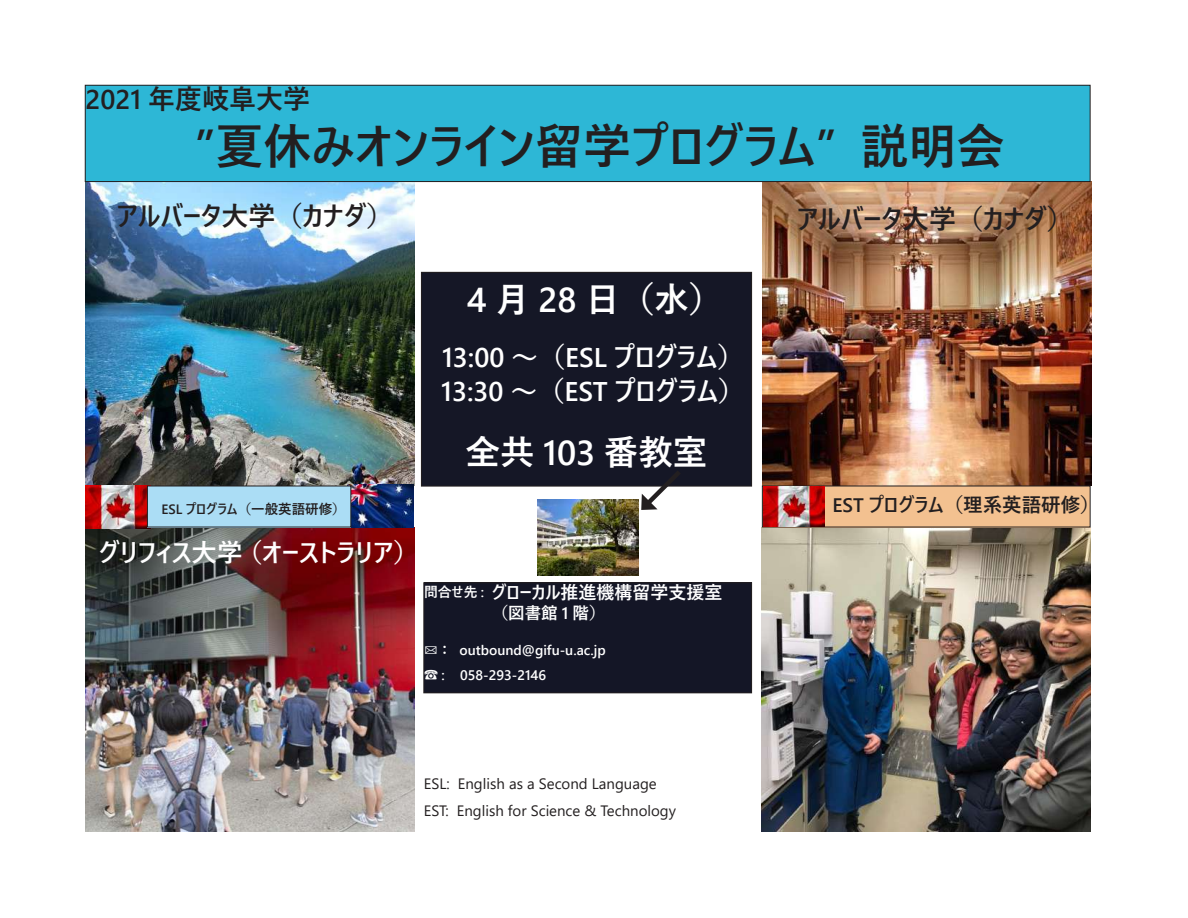
<style>
.page{position:relative;width:1188px;height:918px;background:#fff}
.page>*{position:absolute;margin:0;border:0;box-sizing:border-box;transform-origin:0 0}
.t1{font:700 48px "Yu Gothic UI";color:#231f20}
.t2{font:700 34.5px "Yu Gothic UI";color:#fff}
.t3{font:700 27px "Yu Gothic UI";color:#231f20}
.t4{font:700 27px/33.5px "Yu Gothic UI";color:#fff}
.t5{font:700 25.5px "Yu Gothic UI";color:#fff}
.t6{font:700 19.5px "Yu Gothic UI";color:#231f20}
.t7{font:700 18px "Yu Gothic UI";color:#fff}
.t8{font:700 16.5px "Yu Gothic UI";color:#fff}
.t9{font:15px "Yu Gothic UI";color:#231f20}
.t10{font:700 13.8px "Yu Gothic UI";color:#fff}
.t11{font:700 13.8px "Meiryo";color:#fff}
.t12{font:700 13.5px "Yu Gothic UI";color:#231f20}
.s1{font-family:"Yu Gothic UI Bold";font-weight:400}
.s2{font-family:"Yu Gothic UI"}
</style>
<div class="page">
<img style="left:85px;top:182px;width:329px;height:304px">
<img style="left:762px;top:182px;width:329px;height:304px">
<div style="left:85px;top:85px;width:1005px;height:97px;background:#2db7d6"></div>
<div style="left:85px;top:85px;width:1005px;height:97px;border:1px solid #231f20"></div>
<img style="left:85px;top:527px;width:329px;height:304px">
<img style="left:85px;top:486px;width:66px;height:43px">
<img style="left:348px;top:484px;width:65px;height:43px">
<div style="left:147px;top:486px;width:204px;height:41px;background:#abddf5"></div>
<img style="left:761px;top:527px;width:329px;height:304px">
<div style="left:762px;top:486px;width:328px;height:41px;background:#f3c190"></div>
<div style="left:421px;top:272px;width:331px;height:214px;background:#151726"></div>
<div style="left:421px;top:272px;width:331px;height:214px;border:1px solid #231f20"></div>
<div style="left:424px;top:583px;width:328px;height:110px;background:#141626"></div>
<img style="left:537px;top:500px;width:101px;height:76px">
<svg style="left:640px;top:471px;width:46px;height:39px"></svg>
<img style="left:764px;top:487px;width:60px;height:39px">
<h3 class="t3" style="left:85px;top:84px;width:226px">2021 年度岐阜大学</h3>
<h1 class="t1" style="left:195px;top:120px;width:643px"><span class="s1">”</span>夏休みオンライン留学プログラム”</h1>
<h3 class="t3" style="left:116px;top:201px;width:278px">アルバータ大学（カナダ(</h3>
<h1 class="t1" style="left:860px;top:120px;width:145px">説明会</h1>
<h3 class="t3" style="left:797px;top:204px;width:278px">アルバータ大学（カナダ(</h3>
<p class="t12" style="left:161px;top:502px;width:186px">ESL プログラム（一般英語研修）</p>
<h3 class="t5" style="left:99px;top:539px;width:145px">グリフィス大学</h3>
<h3 class="t5" style="left:237px;top:539px;width:184px">（オーストラリア(</h3>
<h2 class="t2" style="left:467px;top:280px;width:258px">4 月 28 日（水(</h2>
<h3 class="t4" style="left:441px;top:341px;width:305px">13:00 ～（ESL プログラム(<br>13:30 ～（EST プログラム(</h3>
<h2 class="t2" style="left:466px;top:433px;width:243px">全共 103 番教室</h2>
<p class="t10" style="left:424px;top:584px;width:62px">問合せ先 :</p>
<p class="t7" style="left:492px;top:582px;width:232px">グローカル推進機構留学支援室</p>
<p class="t11" style="left:424px;top:641px;width:29px">✉<span class="s2">：</span></p>
<p class="t10" style="left:424px;top:667px;width:22px">☎ :</p>
<p class="t8" style="left:492px;top:604px;width:115px">（図書館 1 階(</p>
<p class="t10" style="left:460px;top:643px;width:148px">outbound@gifu .u- a c j p.</p>
<p class="t10" style="left:460px;top:667px;width:88px">058-293-2146</p>
<p class="t9" style="left:424px;top:770px;width:27px">ESL:</p>
<p class="t9" style="left:424px;top:796px;width:26px">EST:</p>
<p class="t9" style="left:458px;top:770px;width:200px">English as a Second Language</p>
<p class="t9" style="left:457px;top:796px;width:221px">English for Science &amp; Technology</p>
<h3 class="t6" style="left:833px;top:494px;width:269px">EST プログラム（理系英語研修(</h3>
</div>
